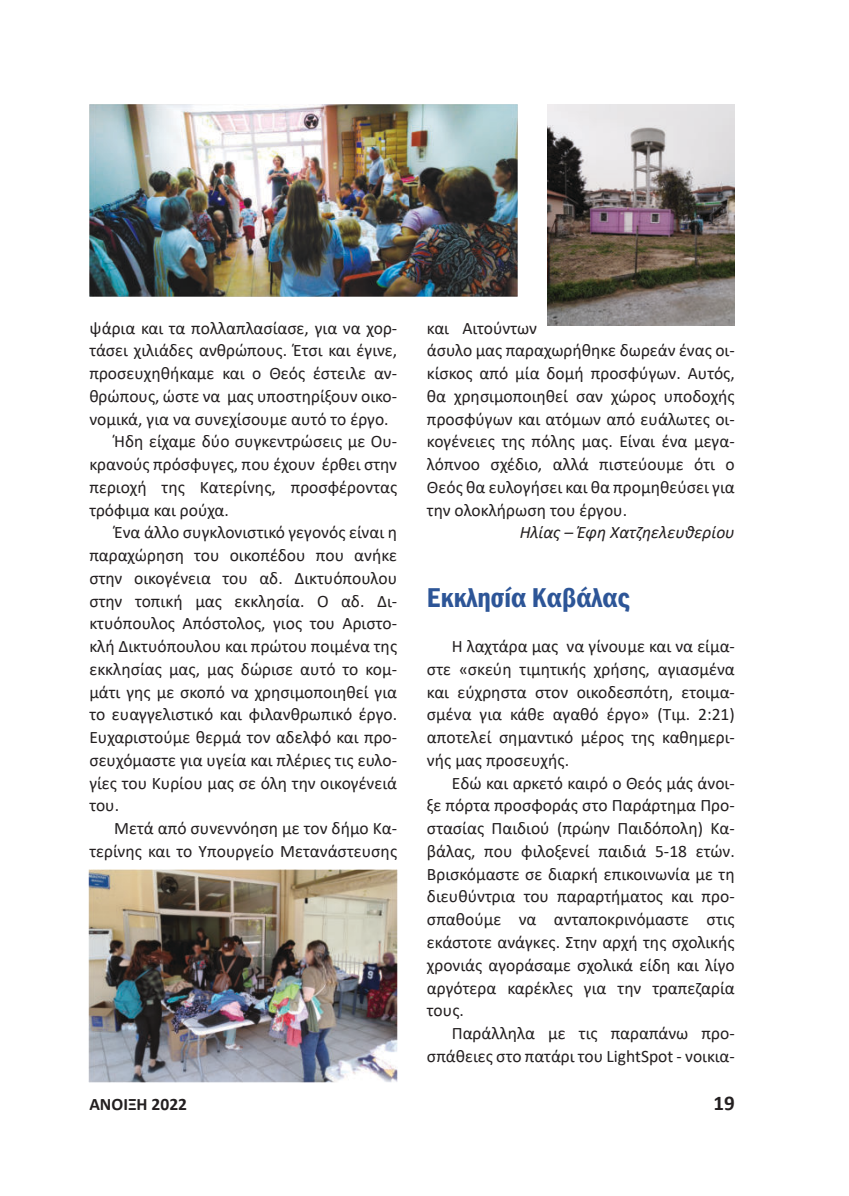
<style>
.page{position:relative;width:849px;height:1196px;background:#fff}
.page>*{position:absolute;margin:0;border:0;box-sizing:border-box;transform-origin:0 0}
.t1{font:600 condensed 28px "Franklin Gothic";color:#2d5597}
.t2{font:700 21px "Calibri";color:#231f20}
.t3{font:17.5px/22.8px "Calibri";color:#231f20;text-align:justify}
.t4{font:italic 17.5px "Calibri";color:#231f20}
.t5{font:700 17.5px "Calibri";color:#231f20}
</style>
<div class="page">
<img style="left:547px;top:104px;width:187px;height:221px">
<img style="left:89px;top:869px;width:308px;height:213px">
<img style="left:89px;top:104px;width:428px;height:193px">
<p class="t3" style="left:89px;top:316px;width:309px">ψάρια και τα πολλαπλασίασε, για να χορ-</p>
<p class="t3" style="left:89px;top:339px;width:309px">τάσει χιλιάδες ανθρώπους. Έτσι και έγινε,</p>
<p class="t3" style="left:89px;top:361px;width:309px">προσευχηθήκαμε και ο Θεός έστειλε αν-</p>
<p class="t3" style="left:89px;top:384px;width:309px">θρώπους, ώστε να μας υποστηρίξουν οικο-</p>
<p class="t3" style="left:89px;top:407px;width:301px">νομικά, για να συνεχίσουμε αυτό το έργο.</p>
<p class="t3" style="left:114px;top:430px;width:284px">Ήδη είχαμε δύο συγκεντρώσεις με Ου-</p>
<p class="t3" style="left:89px;top:452px;width:309px">κρανούς πρόσφυγες, που έχουν έρθει στην</p>
<p class="t3" style="left:89px;top:475px;width:309px">περιοχή της Κατερίνης, προσφέροντας</p>
<p class="t3" style="left:89px;top:498px;width:141px">τρόφιμα και ρούχα.</p>
<p class="t3" style="left:114px;top:521px;width:284px">Ένα άλλο συγκλονιστικό γεγονός είναι η</p>
<p class="t3" style="left:89px;top:543px;width:309px">παραχώρηση του οικοπέδου που ανήκε</p>
<p class="t3" style="left:89px;top:566px;width:309px">στην οικογένεια του αδ. Δικτυόπουλου</p>
<p class="t3" style="left:89px;top:589px;width:309px">στην τοπική μας εκκλησία. Ο αδ. Δι-</p>
<p class="t3" style="left:89px;top:612px;width:309px">κτυόπουλος Απόστολος, γιος του Αριστο-</p>
<p class="t3" style="left:89px;top:634px;width:309px">κλή Δικτυόπουλου και πρώτου ποιμένα της</p>
<p class="t3" style="left:89px;top:657px;width:309px">εκκλησίας μας, μας δώρισε αυτό το κομ-</p>
<p class="t3" style="left:89px;top:680px;width:309px">μάτι γης με σκοπό να χρησιμοποιηθεί για</p>
<p class="t3" style="left:89px;top:703px;width:309px">το ευαγγελιστικό και φιλανθρωπικό έργο.</p>
<p class="t3" style="left:89px;top:725px;width:309px">Ευχαριστούμε θερμά τον αδελφό και προ-</p>
<p class="t3" style="left:89px;top:748px;width:309px">σευχόμαστε για υγεία και πλέριες τις ευλο-</p>
<p class="t3" style="left:89px;top:771px;width:309px">γίες του Κυρίου μας σε όλη την οικογένειά</p>
<p class="t3" style="left:89px;top:794px;width:31px">του.</p>
<p class="t3" style="left:114px;top:816px;width:284px">Μετά από συνεννόηση με τον δήμο Κα-</p>
<p class="t3" style="left:89px;top:839px;width:309px">τερίνης και το Υπουργείο Μετανάστευσης</p>
<p class="t3" style="left:427px;top:316px;width:309px;text-align:left">και Αιτούντων<br>άσυλο μας παραχωρήθηκε δωρεάν ένας οι&shy;κίσκος από μία δομή προσφύγων. Αυτός, θα χρησιμοποιηθεί σαν χώρος υποδοχής προσφύγων και ατόμων από ευάλωτες οι&shy;κογένειες της πόλης μας. Είναι ένα μεγα&shy;λόπνοο σχέδιο, αλλά πιστεύουμε ότι ο Θεός θα ευλογήσει και θα προμηθεύσει για την ολοκλήρωση του έργου.</p>
<p class="t4" style="left:519px;top:520px;width:216px">Ηλίας – Έφη Χατζηελευθερίου</p>
<h1 class="t1" style="left:427px;top:578px;width:204px">Εκκλησία Καβάλας</h1>
<p class="t3" style="left:427px;top:634px;width:309px;text-indent:25px">Η λαχτάρα μας να γίνουμε και να είμα&shy;στε «σκεύη τιμητικής χρήσης, αγιασμένα και εύχρηστα στον οικοδεσπότη, ετοιμα&shy;σμένα για κάθε αγαθό έργο» (Τιμ. 2:21) αποτελεί σημαντικό μέρος της καθημερι&shy;νής μας προσευχής.</p>
<p class="t3" style="left:427px;top:771px;width:309px;text-indent:25px">Εδώ και αρκετό καιρό ο Θεός μάς άνοι&shy;ξε πόρτα προσφοράς στο Παράρτημα Προ&shy;στασίας Παιδιού (πρώην Παιδόπολη) Κα&shy;βάλας, που φιλοξενεί παιδιά 5-18 ετών.<br>Βρισκόμαστε σε διαρκή επικοινωνία με τη διευθύντρια του παραρτήματος και προ&shy;σπαθούμε να ανταποκρινόμαστε στις εκάστοτε ανάγκες. Στην αρχή της σχολικής χρονιάς αγοράσαμε σχολικά είδη και λίγο αργότερα καρέκλες για την τραπεζαρία τους.</p>
<p class="t3" style="left:427px;top:1021px;width:309px;text-align:right">Παράλληλα με τις παραπάνω προ&shy;σπάθειες στο πατάρι του LightSpot - νοικια-</p>
<p class="t5" style="left:89px;top:1092px;width:99px">ΑΝΟΙΞΗ 2022</p>
<p class="t2" style="left:713px;top:1088px;width:23px">19</p>
</div>
